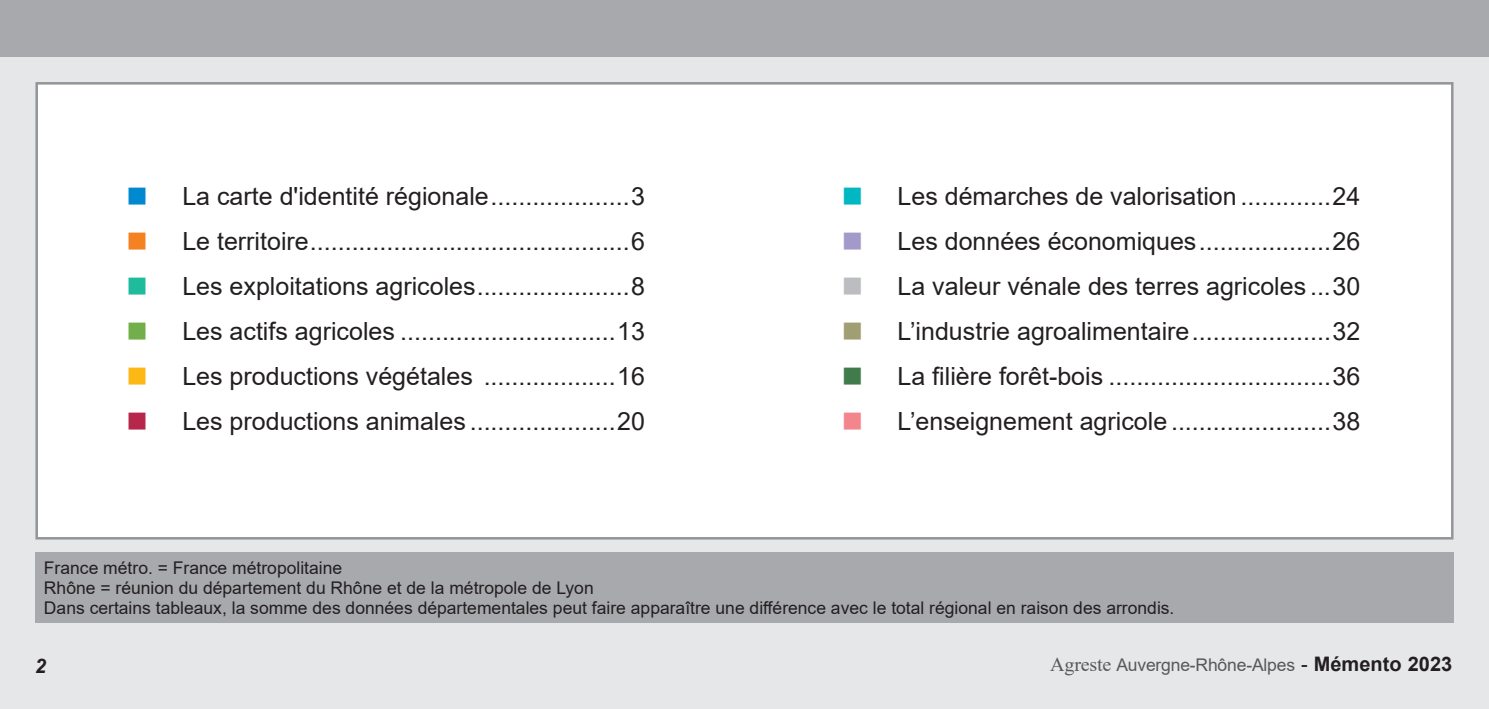
<style>
.page{position:relative;width:1489px;height:709px;background:#fff}
.page>*{position:absolute;margin:0;border:0;box-sizing:border-box;transform-origin:0 0}
.t1{font:25px/45px "Arial";color:#231f20;text-align:justify}
.t2{font:italic 700 20px "Arial";color:#231f20}
.t3{font:17.5px/20px "Arial";color:#231f20}
.t4{font:17.5px "Arial";letter-spacing:-.01em;color:#57585a}
.s1{font-family:"Times New Roman";font-size:20px}
.s2{font-size:20px;color:#231f20}
.s3{font-weight:700;font-size:20px;color:#231f20}
</style>
<div class="page">
<div style="left:0;top:0;width:1488px;height:709px;background:#e6e7e9"></div>
<div style="left:35px;top:82px;width:1418px;height:457px;background:#fff;border:2px solid #939598"></div>
<div style="left:35px;top:552px;width:1418px;height:70px;background:#a8a9ad"></div>
<div style="left:0;top:0;width:1488px;height:56px;background:#a8a9ad"></div>
<p class="t1" style="left:182px;top:173px;width:464px">La carte d'identité régionale....................3<br>Le territoire..............................................6<br>Les exploitations agricoles......................8<br>Les actifs agricoles ...............................13<br>Les productions végétales ...................16<br>Les productions animales .....................20</p>
<p class="t1" style="left:897px;top:173px;width:464px">Les démarches de valorisation .............24<br>Les données économiques...................26<br>La valeur vénale des terres agricoles ...30<br>L’industrie agroalimentaire....................32<br>La filière forêt-bois ................................36<br>L’enseignement agricole .......................38</p>
<p class="t3" style="left:44px;top:557px;width:1131px">France métro. = France métropolitaine<br>Rhône = réunion du département du Rhône et de la métropole de Lyon<br>Dans certains tableaux, la somme des données départementales peut faire apparaître une différence avec le total régional en raison des arrondis.</p>
<p class="t2" style="left:35px;top:652px;width:13px">2</p>
<p class="t4" style="left:1050px;top:653px;width:403px"><span class="s1">Agreste</span> Auvergne-Rhône-Alpes <span class="s2">-</span> <span class="s3">Mémento 2023</span></p>
</div>
